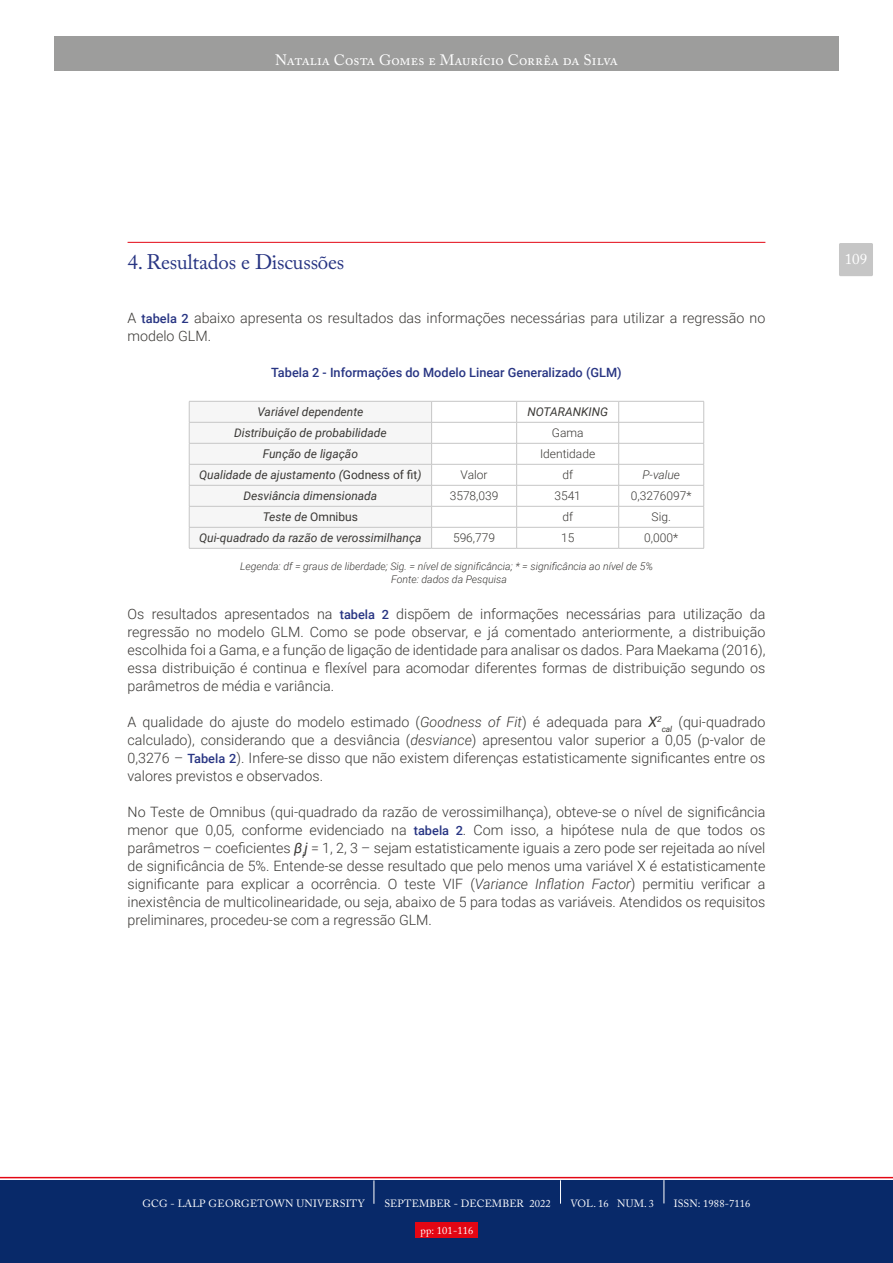
<style>
.page{position:relative;width:893px;height:1263px;background:#fff}
.page>*{position:absolute;margin:0;border:0;box-sizing:border-box;transform-origin:0 0}
.t1{font:21px "Adobe Caslon Pro";color:#283583}
.t2{font:15px "Adobe Caslon Pro";color:#fff}
.t3{font:300 14.25px/18px "Roboto";color:#3a3835;text-align:justify}
.t4{font:500 12.75px "Roboto";color:#283583}
.t5{font:italic 12px "Roboto";color:#3a3835}
.t6{font:300 12px "Roboto";color:#3a3835}
.t7{font:italic 300 12px "Roboto";color:#3a3835}
.t8{font:italic 300 10.5px/13.5px "Roboto";color:#3a3835;text-align:center}
.t9{font:10.5px "Adobe Caslon Pro";letter-spacing:.01em;color:#fff}
.s1{font-weight:500;font-size:12.75px;color:#283583}
.s2{font-style:normal}
.s3{font-style:italic}
.s4{font-weight:400;font-style:italic}
</style>
<div class="page">
<div style="left:54px;top:37px;width:785px;height:34px;background:#9d9d9c"></div>
<div style="left:0;top:1180px;width:893px;height:83px;background:#082969"></div>
<div style="left:416px;top:1222px;width:62px;height:15px;background:#e30613"></div>
<div style="left:839px;top:243px;width:34px;height:33px;background:#c6c6c6;border-radius:2px"></div>
<hr style="left:128px;top:242px;width:637px;height:1px;background:#e30613">
<svg style="left:0;top:1177px;width:893px;height:27px"></svg>
<hr style="left:432px;top:401px;width:85px;height:1px;background:#c6c6c6">
<hr style="left:517px;top:401px;width:102px;height:1px;background:#c6c6c6">
<hr style="left:619px;top:401px;width:85px;height:1px;background:#c6c6c6">
<hr style="left:432px;top:422px;width:85px;height:1px;background:#c6c6c6">
<hr style="left:517px;top:422px;width:102px;height:1px;background:#c6c6c6">
<hr style="left:619px;top:422px;width:85px;height:1px;background:#c6c6c6">
<hr style="left:432px;top:443px;width:85px;height:1px;background:#c6c6c6">
<hr style="left:517px;top:443px;width:102px;height:1px;background:#c6c6c6">
<hr style="left:619px;top:443px;width:85px;height:1px;background:#c6c6c6">
<hr style="left:432px;top:464px;width:85px;height:1px;background:#c6c6c6">
<hr style="left:517px;top:464px;width:102px;height:1px;background:#c6c6c6">
<hr style="left:619px;top:464px;width:85px;height:1px;background:#c6c6c6">
<hr style="left:432px;top:485px;width:85px;height:1px;background:#c6c6c6">
<hr style="left:517px;top:485px;width:102px;height:1px;background:#c6c6c6">
<hr style="left:619px;top:485px;width:85px;height:1px;background:#c6c6c6">
<hr style="left:432px;top:506px;width:85px;height:1px;background:#c6c6c6">
<hr style="left:517px;top:506px;width:102px;height:1px;background:#c6c6c6">
<hr style="left:619px;top:506px;width:85px;height:1px;background:#c6c6c6">
<hr style="left:432px;top:527px;width:85px;height:1px;background:#c6c6c6">
<svg style="left:189px;top:401px;width:243px;height:147px"></svg>
<hr style="left:517px;top:527px;width:102px;height:1px;background:#c6c6c6">
<svg style="left:516px;top:402px;width:1px;height:146px"></svg>
<hr style="left:619px;top:527px;width:85px;height:1px;background:#c6c6c6">
<svg style="left:618px;top:402px;width:1px;height:146px"></svg>
<svg style="left:703px;top:402px;width:1px;height:146px"></svg>
<hr style="left:189px;top:548px;width:243px;height:1px;background:#c6c6c6">
<hr style="left:432px;top:548px;width:85px;height:1px;background:#c6c6c6">
<hr style="left:517px;top:548px;width:102px;height:1px;background:#c6c6c6">
<hr style="left:619px;top:548px;width:85px;height:1px;background:#c6c6c6">
<hr style="left:189px;top:422px;width:243px;height:1px;background:#c6c6c6">
<p class="t2" style="left:275px;top:51px;width:344px">Natalia Costa Gomes e Maurício Corrêa da Silva</p>
<h1 class="t1" style="left:128px;top:250px;width:218px">4. Resultados e Discussões</h1>
<p class="t3" style="left:128px;top:308px;width:639px">A <span class="s1">tabela 2</span> abaixo apresenta os resultados das informações necessárias para utilizar a regressão no modelo GLM.</p>
<p class="t4" style="left:271px;top:364px;width:352px">Tabela 2 - Informações do Modelo Linear Generalizado (GLM)</p>
<p class="t5" style="left:257px;top:404px;width:108px">Variável dependente</p>
<p class="t5" style="left:527px;top:404px;width:82px">NOTARANKING</p>
<p class="t5" style="left:234px;top:425px;width:154px">Distribuição de probabilidade</p>
<p class="t6" style="left:552px;top:425px;width:33px">Gama</p>
<p class="t5" style="left:263px;top:446px;width:97px">Função de ligação</p>
<p class="t6" style="left:540px;top:446px;width:57px">Identidade</p>
<p class="t5" style="left:199px;top:467px;width:224px">Qualidade de ajustamento (<span class="s2">Godness of fit</span>)</p>
<p class="t6" style="left:461px;top:467px;width:29px">Valor</p>
<p class="t6" style="left:562px;top:467px;width:12px">df</p>
<p class="t7" style="left:642px;top:467px;width:39px">P-value</p>
<p class="t5" style="left:243px;top:488px;width:135px">Desviância dimensionada</p>
<p class="t6" style="left:450px;top:488px;width:50px">3578,039</p>
<p class="t6" style="left:554px;top:488px;width:28px">3541</p>
<p class="t6" style="left:631px;top:488px;width:62px">0,3276097*</p>
<p class="t5" style="left:263px;top:509px;width:97px">Teste de <span class="s2">Omnibus</span></p>
<p class="t6" style="left:562px;top:509px;width:12px">df</p>
<p class="t6" style="left:652px;top:509px;width:21px">Sig.</p>
<p class="t5" style="left:199px;top:530px;width:224px">Qui-quadrado da razão de verossimilhança</p>
<p class="t6" style="left:453px;top:530px;width:44px">596,779</p>
<p class="t6" style="left:561px;top:530px;width:15px">15</p>
<p class="t6" style="left:644px;top:530px;width:35px">0,000*</p>
<p class="t8" style="left:240px;top:559px;width:414px">Legenda: df = graus de liberdade; Sig. = nível de significância; * = significância ao nível de 5%<br>Fonte: dados da Pesquisa</p>
<p class="t3" style="left:128px;top:604px;width:639px">Os resultados apresentados na <span class="s1">tabela 2</span> dispõem de informações necessárias para utilização da regressão no modelo GLM. Como se pode observar, e já comentado anteriormente, a distribuição escolhida foi a Gama, e a função de ligação de identidade para analisar os dados. Para Maekama (2016), essa distribuição é continua e flexível para acomodar diferentes formas de distribuição segundo os parâmetros de média e variância.</p>
<p class="t3" style="left:128px;top:712px;width:639px">A qualidade do ajuste do modelo estimado (<span class="s3">Goodness of Fit</span>) é adequada para <span class="s4">X</span><sup>2</sup><sub>cal</sub> (qui-quadrado calculado), considerando que a desviância (<span class="s3">desviance</span>) apresentou valor superior a 0,05 (p-valor de 0,3276 – <span class="s1">Tabela 2</span>). Infere-se disso que não existem diferenças estatisticamente significantes entre os valores previstos e observados.</p>
<p class="t3" style="left:128px;top:802px;width:639px">No Teste de Omnibus (qui-quadrado da razão de verossimilhança), obteve-se o nível de significância menor que 0,05, conforme evidenciado na <span class="s1">tabela 2</span>. Com isso, a hipótese nula de que todos os parâmetros – coeficientes <span class="s4">β</span><sub>i</sub><span class="s4">j</span> = 1, 2, 3 – sejam estatisticamente iguais a zero pode ser rejeitada ao nível de significância de 5%. Entende-se desse resultado que pelo menos uma variável X é estatisticamente significante para explicar a ocorrência. O teste VIF (<span class="s3">Variance Inflation Factor</span>) permitiu verificar a inexistência de multicolinearidade, ou seja, abaixo de 5 para todas as variáveis. Atendidos os requisitos preliminares, procedeu-se com a regressão GLM.</p>
<p class="t2" style="left:845px;top:250px;width:24px">109</p>
<p class="t9" style="left:143px;top:1197px;width:224px">GCG - LALP GEORGETOWN UNIVERSITY</p>
<p class="t9" style="left:384px;top:1197px;width:168px">SEPTEMBER - DECEMBER 2022</p>
<p class="t9" style="left:570px;top:1197px;width:85px">VOL. 16 NUM. 3</p>
<p class="t9" style="left:674px;top:1197px;width:78px">ISSN: 1988-7116</p>
<p class="t9" style="left:421px;top:1224px;width:54px">pp: 101-116</p>
</div>
